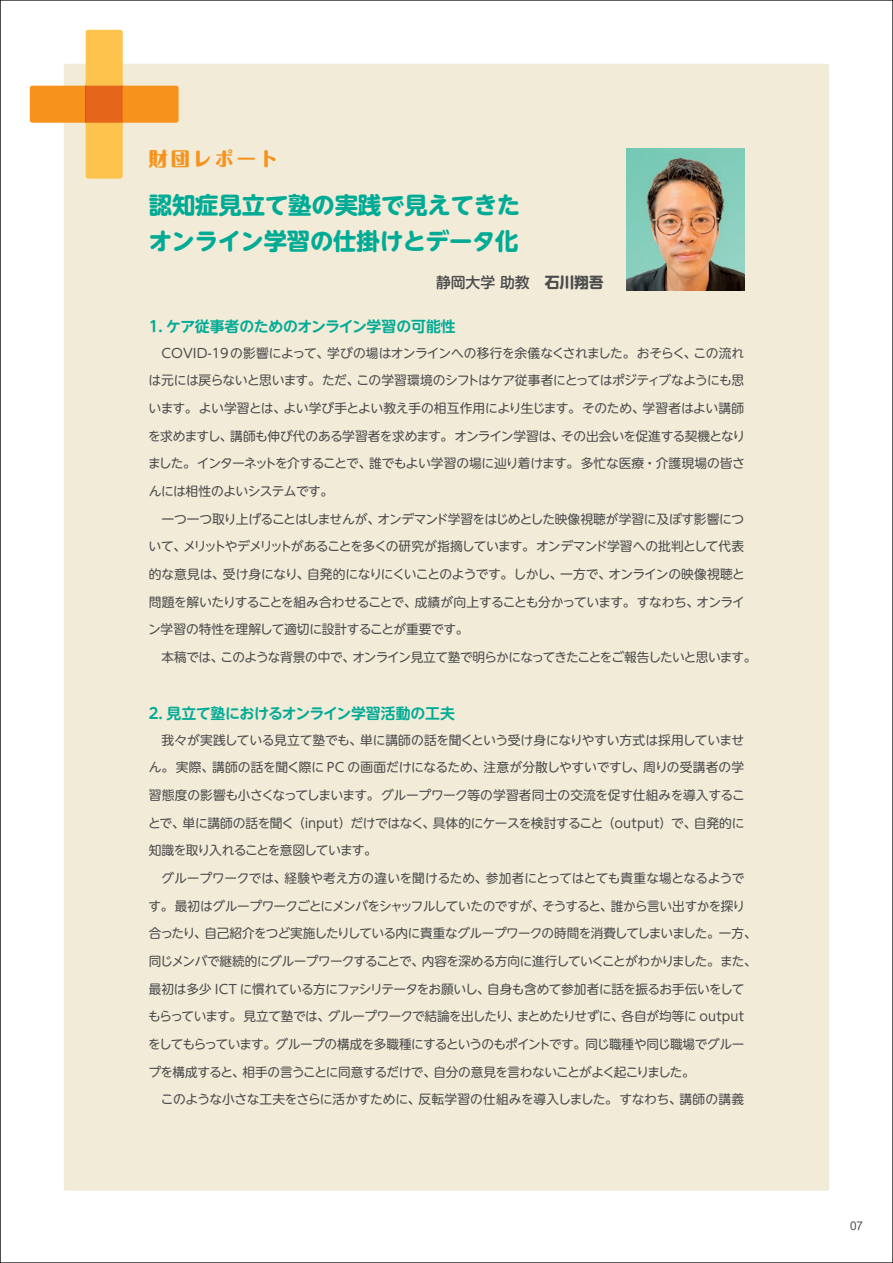
<style>
.page{position:relative;width:893px;height:1263px;background:#fff}
.page>*{position:absolute;margin:0;border:0;box-sizing:border-box;transform-origin:0 0}
.t1{font:700 23.4px/36.2px "UD Shin M Go Pr 6";letter-spacing:-.01em;color:#00ab95}
.t2{font:800 19.2px "Maru Fo Pro";letter-spacing:.15em;color:#f7931d}
.t3{font:700 14.85px "UD Shin M Go Pr 6 De";letter-spacing:-.025em;color:#00ab95}
.t4{font:500 14.85px "UD Shin M Go Pr 6";letter-spacing:-.01em;color:#4b4c4d}
.t5{font:12.75px/27.6px "UD Shin M Go Pr 6";letter-spacing:-.04em;color:#4b4c4d;text-align:justify}
.t6{font:12.75px "UD Shin M Go Pr 6";letter-spacing:-.065em;color:#4b4c4d}
.t7{font:12.75px "UD Shin M Go Pr 6";letter-spacing:-.015em;color:#4b4c4d}
.t8{font:10.65px "Shin M Go Pr 6";color:#4b4c4d}
.s1{font-weight:700}
</style>
<div class="page">
<div style="left:64px;top:64px;width:765px;height:1127px;background:#f1ebd8;border-radius:2px"></div>
<svg style="left:30px;top:30px;width:149px;height:149px"></svg>
<img style="left:627px;top:149px;width:117px;height:141px">
<svg style="left:0;top:0;width:1px;height:1263px"></svg>
<h2 class="t2" style="left:149px;top:143px;width:131px">財団レポート</h2>
<h1 class="t1" style="left:149px;top:185px;width:373px">認知症見立て塾の実践で見えてきたオンライン学習の仕掛けとデータ化</h1>
<p class="t4" style="left:436px;top:270px;width:169px">静岡大学 助教 <span class="s1">石川翔吾</span></p>
<p class="t3" style="left:149px;top:314px;width:308px">1. ケア従事者のためのオンライン学習の可能性</p>
<p class="t5" style="left:148px;top:338px;width:599px;text-indent:14px">COVID-19の影響によって、学びの場はオンラインへの移行を余儀なくされました。おそらく、この流れは元には戻らないと思います。ただ、この学習環境のシフトはケア従事者にとってはポジティブなようにも思います。よい学習とは、よい学び手とよい教え手の相互作用により生じます。そのため、学習者はよい講師を求めますし、講師も伸び代のある学習者を求めます。オンライン学習は、その出会いを促進する契機となりました。インターネットを介することで、誰でもよい学習の場に辿り着けます。多忙な医療・介護現場の皆さんには相性のよいシステムです。</p>
<p class="t5" style="left:148px;top:504px;width:598px;text-indent:13px">一つ一つ取り上げることはしませんが、オンデマンド学習をはじめとした映像視聴が学習に及ぼす影響について、メリットやデメリットがあることを多くの研究が指摘しています。オンデマンド学習への批判として代表的な意見は、受け身になり、自発的になりにくいことのようです。しかし、一方で、オンラインの映像視聴と問題を解いたりすることを組み合わせることで、成績が向上することも分かっています。すなわち、オンライン学習の特性を理解して適切に設計することが重要です。</p>
<p class="t6" style="left:162px;top:646px;width:596px">本稿では、このような背景の中で、オンライン見立て塾で明らかになってきたことをご報告したいと思います。</p>
<p class="t3" style="left:149px;top:701px;width:308px">2. 見立て塾におけるオンライン学習活動の工夫</p>
<p class="t5" style="left:148px;top:725px;width:598px;text-indent:14px">我々が実践している見立て塾でも、単に講師の話を聞くという受け身になりやすい方式は採用していません。実際、講師の話を聞く際に PC の画面だけになるため、注意が分散しやすいですし、周りの受講者の学習態度の影響も小さくなってしまいます。グループワーク等の学習者同士の交流を促す仕組みを導入することで、単に講師の話を聞く（input）だけではなく、具体的にケースを検討すること（output）で、自発的に知識を取り入れることを意図しています。</p>
<p class="t5" style="left:148px;top:863px;width:610px;text-align:left;text-indent:13px">グループワークでは、経験や考え方の違いを聞けるため、参加者にとってはとても貴重な場となるようです。最初はグループワークごとにメンバをシャッフルしていたのですが、そうすると、誰から言い出すかを探り合ったり、自己紹介をつど実施したりしている内に貴重なグループワークの時間を消費してしまいました。一方、同じメンバで継続的にグループワークすることで、内容を深める方向に進行していくことがわかりました。また、最初は多少 ICT に慣れている方にファシリテータをお願いし、自身も含めて参加者に話を振るお手伝いをしてもらっています。見立て塾では、グループワークで結論を出したり、まとめたりせずに、各自が均等に outputをしてもらっています。グループの構成を多職種にするというのもポイントです。同じ職種や同じ職場でグループを構成すると、相手の言うことに同意するだけで、自分の意見を言わないことがよく起こりました。</p>
<p class="t7" style="left:161px;top:1089px;width:585px">このような小さな工夫をさらに活かすために、反転学習の仕組みを導入しました。すなわち、講師の講義</p>
<p class="t8" style="left:850px;top:1217px;width:14px">07</p>
</div>
